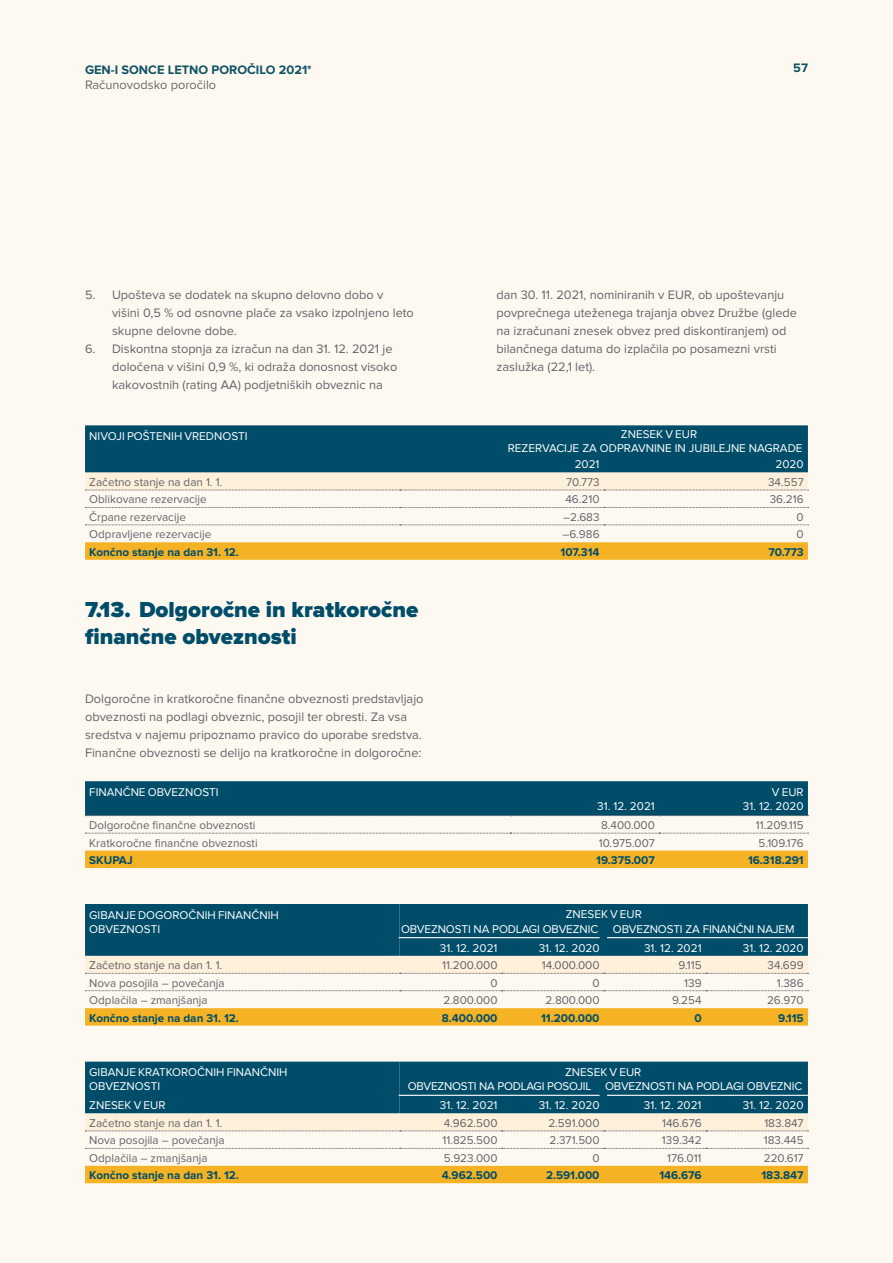
<style>
.page{position:relative;width:893px;height:1263px;background:#fef9f0}
.page>*{position:absolute;margin:0;border:0;box-sizing:border-box;transform-origin:0 0}
.t1{font:900 22.5px/27px "Proxima Nova";color:#004d6a}
.t2{font:12.75px/18px "Proxima Nova";color:#61646a}
.t3{font:700 12.75px "Proxima Nova";color:#004d6a}
.t4{font:11.7px "Proxima Nova";color:#61646a}
.t5{font:11.7px/14.1px "Proxima Nova";color:#fff}
.t6{font:700 11.7px "Proxima Nova";color:#004d6a}
.t7{font:11.7px "Proxima Nova";letter-spacing:-.02em;color:#fff}
</style>
<div class="page">
<svg style="left:85px;top:542px;width:723px;height:18px;background:#f4b42a"></svg>
<svg style="left:85px;top:425px;width:724px;height:66px;background:#487b89"></svg>
<svg style="left:85px;top:507px;width:724px;height:1px"></svg>
<svg style="left:85px;top:525px;width:724px;height:1px"></svg>
<div style="left:85px;top:850px;width:723px;height:18px;background:#f4b224"></div>
<svg style="left:85px;top:833px;width:724px;height:1px"></svg>
<div style="left:85px;top:781px;width:724px;height:35px;background:#004d6a"></div>
<div style="left:85px;top:1008px;width:723px;height:17px;background:#f4b224"></div>
<svg style="left:85px;top:904px;width:724px;height:70px;background:#417786"></svg>
<svg style="left:85px;top:990px;width:724px;height:1px"></svg>
<div style="left:85px;top:1166px;width:723px;height:17px;background:#f4b224"></div>
<svg style="left:85px;top:1061px;width:724px;height:70px;background:#437887"></svg>
<svg style="left:85px;top:1148px;width:724px;height:1px"></svg>
<hr style="left:399px;top:937px;width:201px;height:1px;background:#fff">
<hr style="left:607px;top:937px;width:201px;height:1px;background:#fff">
<hr style="left:399px;top:1095px;width:201px;height:1px;background:#fff">
<hr style="left:607px;top:1095px;width:201px;height:1px;background:#fff">
<p class="t3" style="left:85px;top:62px;width:228px">GEN-I SONCE LETNO POROČILO 2021*</p>
<p class="t2" style="left:85px;top:76px;width:133px">Računovodsko poročilo</p>
<p class="t2" style="left:112px;top:286px;width:303px;text-indent:-27px">5. Upošteva se dodatek na skupno delovno dobo v višini 0,5 % od osnovne plače za vsako izpolnjeno leto skupne delovne dobe.</p>
<p class="t2" style="left:112px;top:340px;width:287px;text-indent:-27px">6. Diskontna stopnja za izračun na dan 31. 12. 2021 je določena v višini 0,9 %, ki odraža donosnost visoko kakovostnih (rating AA) podjetniških obveznic na</p>
<p class="t3" style="left:793px;top:61px;width:16px">57</p>
<p class="t2" style="left:496px;top:286px;width:302px">dan 30. 11. 2021, nominiranih v EUR, ob upoštevanju povprečnega uteženega trajanja obvez Družbe (glede na izračunani znesek obvez pred diskontiranjem) od bilančnega datuma do izplačila po posamezni vrsti zaslužka (22,1 let).</p>
<p class="t5" style="left:89px;top:429px;width:160px">NIVOJI POŠTENIH VREDNOSTI</p>
<p class="t5" style="left:508px;top:427px;width:296px;text-indent:113px">ZNESEK V EUR<br>REZERVACIJE ZA ODPRAVNINE IN JUBILEJNE NAGRADE</p>
<p class="t5" style="left:575px;top:458px;width:26px">2021</p>
<p class="t5" style="left:776px;top:458px;width:30px">2020</p>
<p class="t4" style="left:89px;top:475px;width:135px">Začetno stanje na dan 1. 1.</p>
<p class="t4" style="left:566px;top:475px;width:35px">70.773</p>
<p class="t4" style="left:768px;top:475px;width:37px">34.557</p>
<p class="t4" style="left:89px;top:493px;width:119px">Oblikovane rezervacije</p>
<p class="t4" style="left:565px;top:493px;width:36px">46.210</p>
<p class="t4" style="left:770px;top:493px;width:35px">36.216</p>
<p class="t4" style="left:89px;top:510px;width:98px">Črpane rezervacije</p>
<p class="t4" style="left:563px;top:510px;width:38px">–2.683</p>
<p class="t4" style="left:796px;top:510px;width:9px">0</p>
<p class="t4" style="left:89px;top:528px;width:123px">Odpravljene rezervacije</p>
<p class="t4" style="left:562px;top:528px;width:39px">–6.986</p>
<p class="t4" style="left:796px;top:528px;width:9px">0</p>
<p class="t6" style="left:89px;top:545px;width:151px">Končno stanje na dan 31. 12.</p>
<p class="t6" style="left:561px;top:545px;width:40px">107.314</p>
<p class="t6" style="left:768px;top:545px;width:37px">70.773</p>
<h1 class="t1" style="left:85px;top:596px;width:335px">7.13. Dolgoročne in kratkoročne finančne obveznosti</h1>
<p class="t2" style="left:85px;top:690px;width:340px">Dolgoročne in kratkoročne finančne obveznosti predstavljajo obveznosti na podlagi obveznic, posojil ter obresti. Za vsa sredstva v najemu pripoznamo pravico do uporabe sredstva.<br>Finančne obveznosti se delijo na kratkoročne in dolgoročne:</p>
<p class="t5" style="left:89px;top:785px;width:131px">FINANČNE OBVEZNOSTI</p>
<p class="t5" style="left:597px;top:799px;width:59px">31. 12. 2021</p>
<p class="t5" style="left:772px;top:785px;width:33px">V EUR</p>
<p class="t5" style="left:743px;top:799px;width:62px">31. 12. 2020</p>
<p class="t4" style="left:89px;top:818px;width:168px">Dolgoročne finančne obveznosti</p>
<p class="t4" style="left:601px;top:818px;width:55px">8.400.000</p>
<p class="t4" style="left:756px;top:818px;width:49px">11.209.115</p>
<p class="t4" style="left:89px;top:836px;width:170px">Kratkoročne finančne obveznosti</p>
<p class="t4" style="left:599px;top:836px;width:57px">10.975.007</p>
<p class="t4" style="left:759px;top:836px;width:47px">5.109.176</p>
<p class="t6" style="left:89px;top:853px;width:45px">SKUPAJ</p>
<p class="t6" style="left:596px;top:853px;width:60px">19.375.007</p>
<p class="t6" style="left:748px;top:853px;width:57px">16.318.291</p>
<p class="t5" style="left:89px;top:908px;width:191px">GIBANJE DOGOROČNIH FINANČNIH<br>OBVEZNOSTI</p>
<p class="t5" style="left:566px;top:907px;width:78px">ZNESEK V EUR</p>
<p class="t5" style="left:401px;top:922px;width:199px">OBVEZNOSTI NA PODLAGI OBVEZNIC</p>
<p class="t5" style="left:613px;top:922px;width:183px">OBVEZNOSTI ZA FINANČNI NAJEM</p>
<p class="t5" style="left:440px;top:941px;width:59px">31. 12. 2021</p>
<p class="t5" style="left:539px;top:941px;width:62px">31. 12. 2020</p>
<p class="t5" style="left:644px;top:941px;width:59px">31. 12. 2021</p>
<p class="t5" style="left:743px;top:941px;width:62px">31. 12. 2020</p>
<p class="t4" style="left:89px;top:958px;width:135px">Začetno stanje na dan 1. 1.</p>
<p class="t4" style="left:442px;top:958px;width:57px">11.200.000</p>
<p class="t4" style="left:542px;top:958px;width:59px">14.000.000</p>
<p class="t4" style="left:678px;top:958px;width:25px">9.115</p>
<p class="t4" style="left:768px;top:958px;width:38px">34.699</p>
<p class="t4" style="left:89px;top:976px;width:137px">Nova posojila – povečanja</p>
<p class="t4" style="left:490px;top:976px;width:9px">0</p>
<p class="t4" style="left:592px;top:976px;width:9px">0</p>
<p class="t4" style="left:684px;top:976px;width:19px">139</p>
<p class="t4" style="left:777px;top:976px;width:28px">1.386</p>
<p class="t4" style="left:89px;top:994px;width:120px">Odplačila – zmanjšanja</p>
<p class="t4" style="left:443px;top:994px;width:56px">2.800.000</p>
<p class="t4" style="left:545px;top:994px;width:56px">2.800.000</p>
<p class="t4" style="left:672px;top:994px;width:31px">9.254</p>
<p class="t4" style="left:767px;top:994px;width:38px">26.970</p>
<p class="t6" style="left:89px;top:1011px;width:151px">Končno stanje na dan 31. 12.</p>
<p class="t6" style="left:442px;top:1011px;width:57px">8.400.000</p>
<p class="t6" style="left:541px;top:1011px;width:60px">11.200.000</p>
<p class="t6" style="left:694px;top:1011px;width:9px">0</p>
<p class="t6" style="left:778px;top:1011px;width:27px">9.115</p>
<p class="t5" style="left:89px;top:1066px;width:200px">GIBANJE KRATKOROČNIH FINANČNIH<br>OBVEZNOSTI</p>
<p class="t5" style="left:565px;top:1065px;width:78px">ZNESEK V EUR</p>
<p class="t7" style="left:408px;top:1080px;width:396px">OBVEZNOSTI NA PODLAGI POSOJIL OBVEZNOSTI NA PODLAGI OBVEZNIC</p>
<p class="t5" style="left:89px;top:1099px;width:78px">ZNESEK V EUR</p>
<p class="t5" style="left:440px;top:1099px;width:59px">31. 12. 2021</p>
<p class="t5" style="left:539px;top:1099px;width:62px">31. 12. 2020</p>
<p class="t5" style="left:644px;top:1099px;width:59px">31. 12. 2021</p>
<p class="t5" style="left:743px;top:1099px;width:62px">31. 12. 2020</p>
<p class="t4" style="left:89px;top:1116px;width:135px">Začetno stanje na dan 1. 1.</p>
<p class="t4" style="left:444px;top:1116px;width:55px">4.962.500</p>
<p class="t4" style="left:548px;top:1116px;width:53px">2.591.000</p>
<p class="t4" style="left:662px;top:1116px;width:41px">146.676</p>
<p class="t4" style="left:764px;top:1116px;width:41px">183.847</p>
<p class="t4" style="left:89px;top:1134px;width:137px">Nova posojila – povečanja</p>
<p class="t4" style="left:442px;top:1134px;width:57px">11.825.500</p>
<p class="t4" style="left:550px;top:1134px;width:51px">2.371.500</p>
<p class="t4" style="left:662px;top:1134px;width:41px">139.342</p>
<p class="t4" style="left:764px;top:1134px;width:41px">183.445</p>
<p class="t4" style="left:89px;top:1151px;width:120px">Odplačila – zmanjšanja</p>
<p class="t4" style="left:444px;top:1151px;width:55px">5.923.000</p>
<p class="t4" style="left:592px;top:1151px;width:9px">0</p>
<p class="t4" style="left:667px;top:1151px;width:36px">176.011</p>
<p class="t4" style="left:764px;top:1151px;width:41px">220.617</p>
<p class="t6" style="left:89px;top:1168px;width:151px">Končno stanje na dan 31. 12.</p>
<p class="t6" style="left:442px;top:1168px;width:57px">4.962.500</p>
<p class="t6" style="left:546px;top:1168px;width:55px">2.591.000</p>
<p class="t6" style="left:659px;top:1168px;width:44px">146.676</p>
<p class="t6" style="left:761px;top:1168px;width:44px">183.847</p>
</div>
